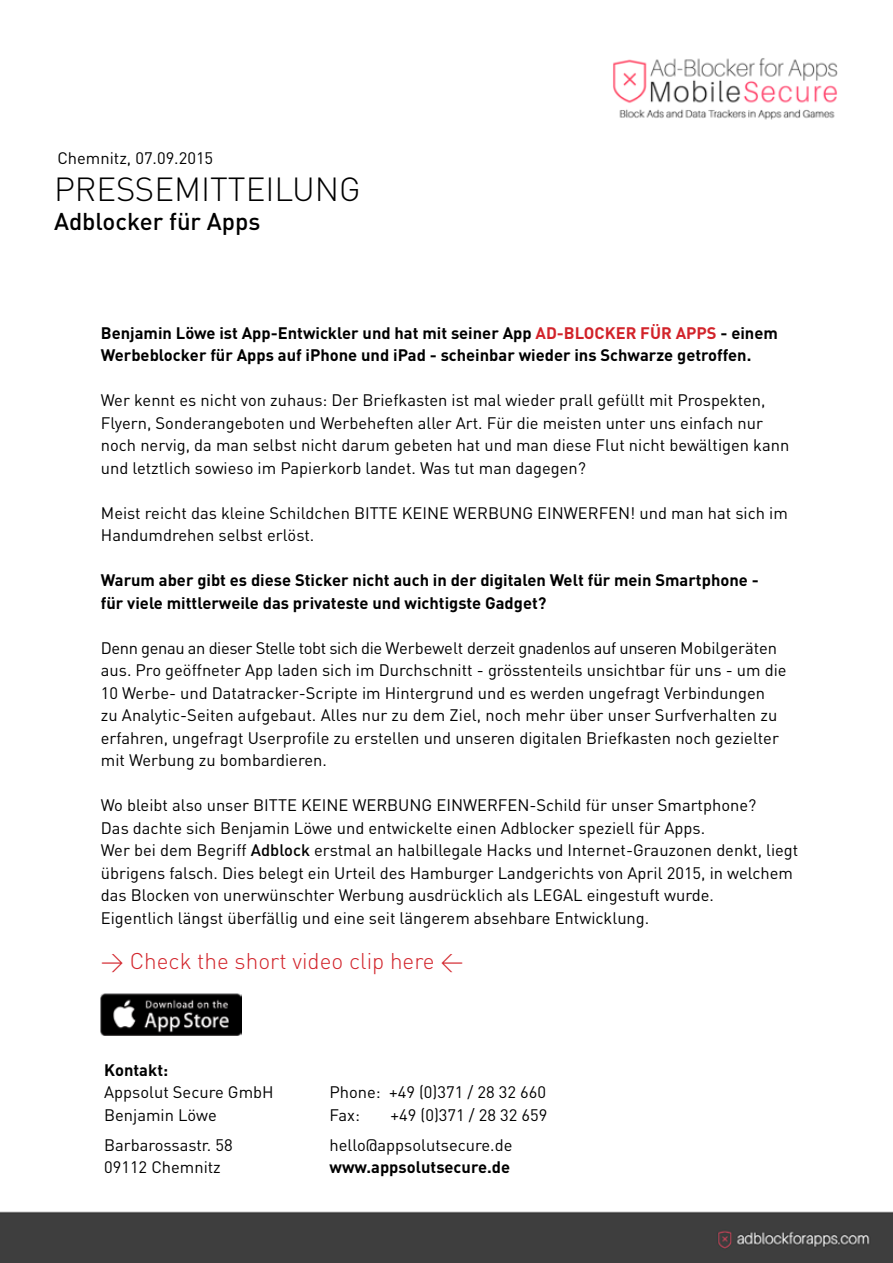
<style>
.page{position:relative;width:893px;height:1263px;background:#fff}
.page>*{position:absolute;margin:0;border:0;box-sizing:border-box;transform-origin:0 0}
.t1{font:300 33px "DIN";color:#000}
.t2{font:500 24px "DIN";color:#000}
.t3{font:300 22.5px "DIN";color:#d2232a}
.t4{font:16.5px/22.5px "DIN";color:#000}
.t5{font:700 16.5px/22.5px "DIN";color:#000}
.s1{color:#d2232a}
.s2{font-weight:500}
</style>
<div class="page">
<div style="left:0;top:1211px;width:893px;height:52px;background:#3e3e3e"></div>
<img style="left:613px;top:58px;width:225px;height:62px">
<img style="left:101px;top:993px;width:140px;height:42px">
<p class="t4" style="left:57px;top:146px;width:157px">Chemnitz, 07.09.2015</p>
<h1 class="t1" style="left:54px;top:169px;width:308px">PRESSEMITTEILUNG</h1>
<h2 class="t2" style="left:54px;top:206px;width:208px">Adblocker für Apps</h2>
<p class="t5" style="left:101px;top:321px;width:678px">Benjamin Löwe ist App-Entwickler und hat mit seiner App <span class="s1">AD-BLOCKER FÜR APPS</span> - einem<br>Werbeblocker für Apps auf iPhone und iPad - scheinbar wieder ins Schwarze getroffen.</p>
<p class="t4" style="left:101px;top:389px;width:690px">Wer kennt es nicht von zuhaus: Der Briefkasten ist mal wieder prall gefüllt mit Prospekten, Flyern, Sonderangeboten und Werbeheften aller Art. Für die meisten unter uns einfach nur noch nervig, da man selbst nicht darum gebeten hat und man diese Flut nicht bewältigen kann und letztlich sowieso im Papierkorb landet. Was tut man dagegen?</p>
<p class="t4" style="left:101px;top:501px;width:688px">Meist reicht das kleine Schildchen BITTE KEINE WERBUNG EINWERFEN! und man hat sich im<br>Handumdrehen selbst erlöst.</p>
<p class="t5" style="left:101px;top:568px;width:659px">Warum aber gibt es diese Sticker nicht auch in der digitalen Welt für mein Smartphone - für viele mittlerweile das privateste und wichtigste Gadget?</p>
<p class="t4" style="left:101px;top:636px;width:687px">Denn genau an dieser Stelle tobt sich die Werbewelt derzeit gnadenlos auf unseren Mobilgeräten aus. Pro geöffneter App laden sich im Durchschnitt - grösstenteils unsichtbar für uns - um die 10 Werbe- und Datatracker-Scripte im Hintergrund und es werden ungefragt Verbindungen<br>zu Analytic-Seiten aufgebaut. Alles nur zu dem Ziel, noch mehr über unser Surfverhalten zu erfahren, ungefragt Userprofile zu erstellen und unseren digitalen Briefkasten noch gezielter mit Werbung zu bombardieren.</p>
<p class="t4" style="left:101px;top:794px;width:699px">Wo bleibt also unser BITTE KEINE WERBUNG EINWERFEN-Schild für unser Smartphone?<br>Das dachte sich Benjamin Löwe und entwickelte einen Adblocker speziell für Apps.<br>Wer bei dem Begriff <span class="s2">Adblock</span> erstmal an halbillegale Hacks und Internet-Grauzonen denkt, liegt übrigens falsch. Dies belegt ein Urteil des Hamburger Landgerichts von April 2015, in welchem das Blocken von unerwünschter Werbung ausdrücklich als LEGAL eingestuft wurde.<br>Eigentlich längst überfällig und eine seit längerem absehbare Entwicklung.</p>
<h3 class="t3" style="left:101px;top:947px;width:364px">&gt; Check the short video clip here &lt;</h3>
<p class="t5" style="left:104px;top:1058px;width:66px">Kontakt:</p>
<p class="t4" style="left:104px;top:1081px;width:171px">Appsolut Secure GmbH<br>Benjamin Löwe</p>
<p class="t4" style="left:104px;top:1133px;width:130px">Barbarossastr. 58<br>09112 Chemnitz</p>
<p class="t4" style="left:330px;top:1080px;width:218px">Phone: +49 (0)371 / 28 32 660<br>Fax:</p>
<p class="t4" style="left:330px;top:1099px;width:219px;line-height:30px;text-indent:61px">+49 (0)371 / 28 32 659 hello@appsolutsecure.de</p>
<p class="t5" style="left:330px;top:1155px;width:182px">www.appsolutsecure.de</p>
</div>
